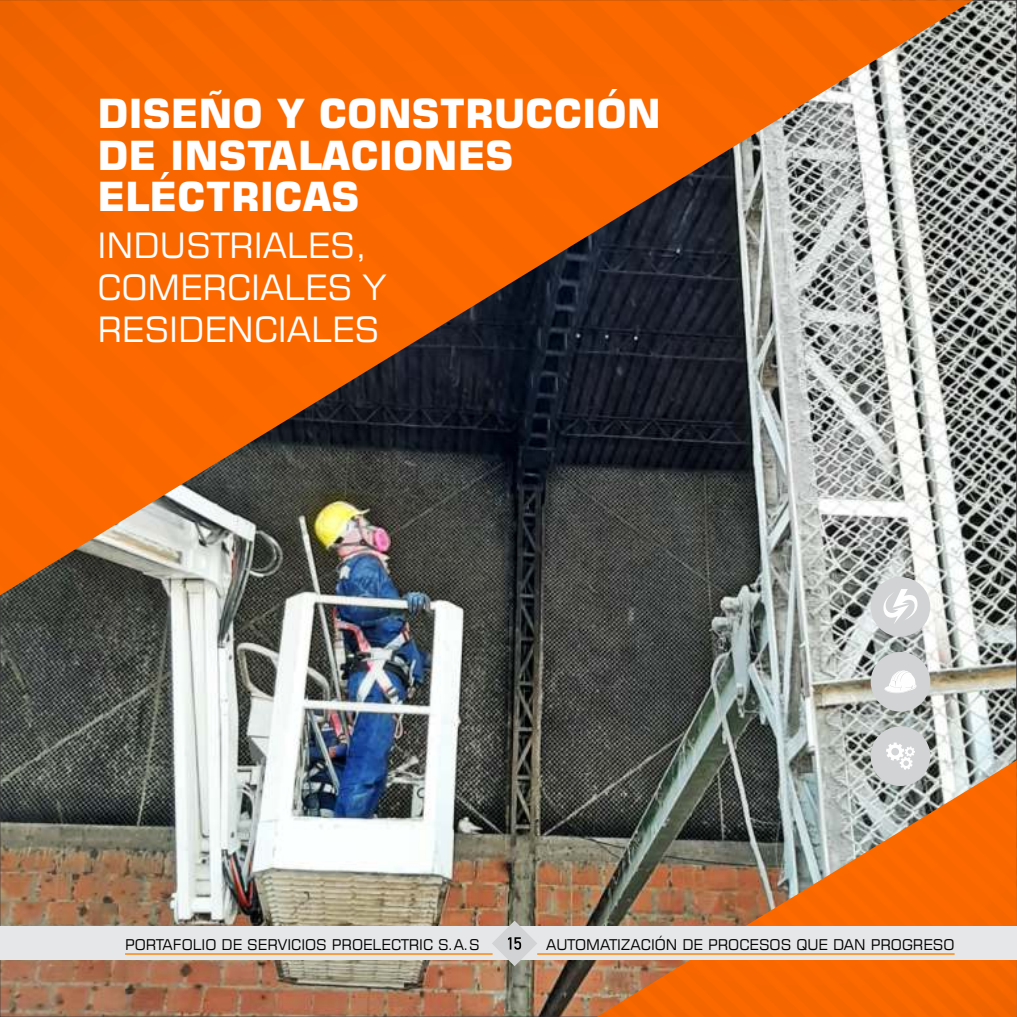
<style>
.page{position:relative;width:1017px;height:1017px;background:#fff}
.page>*{position:absolute;margin:0;border:0;box-sizing:border-box;transform-origin:0 0}
.t1{font:700 40.25px/41.3px "Square 721 BT";color:#fefefe}
.t2{font:35px/42px "Square 721 BT";color:#fefefe}
.t3{font:14.88px "Square 721 BT";color:#000}
</style>
<div class="page">
<img style="left:2px;top:2px;width:1013px;height:1013px">
<img style="left:596px;top:760px;width:421px;height:257px">
<div style="left:0;top:927px;width:1017px;height:33px;background:#e6e7e8"></div>
<img style="left:0;top:0;width:973px;height:595px">
<div style="left:871px;top:726px;width:59px;height:60px;background:#d2d3d5;border-radius:50%"></div>
<svg style="left:886px;top:743px;width:29px;height:27px"></svg>
<div style="left:871px;top:652px;width:59px;height:60px;background:#d2d3d5;border-radius:50%"></div>
<svg style="left:884px;top:670px;width:33px;height:23px"></svg>
<div style="left:871px;top:577px;width:59px;height:60px;background:#d2d3d5;border-radius:50%"></div>
<svg style="left:883px;top:589px;width:35px;height:35px"></svg>
<svg style="left:492px;top:921px;width:45px;height:45px"></svg>
<hr style="left:125px;top:953px;width:368px;height:2px;background:#f79633">
<hr style="left:537px;top:953px;width:418px;height:2px;background:#f79633">
<h1 class="t1" style="left:97px;top:97px;width:565px">DISEÑO Y CONSTRUCCIÓN<br>DE INSTALACIONES<br>ELÉCTRICAS</h1>
<h2 class="t2" style="left:98px;top:228px;width:289px">INDUSTRIALES,<br>COMERCIALES Y<br>RESIDENCIALES</h2>
<p class="t3" style="left:125px;top:938px;width:356px">PORTAFOLIO DE SERVICIOS PROELECTRIC S.A.S</p>
<p class="t3" style="left:546px;top:938px;width:410px">AUTOMATIZACIÓN DE PROCESOS QUE DAN PROGRESO</p>
</div>
